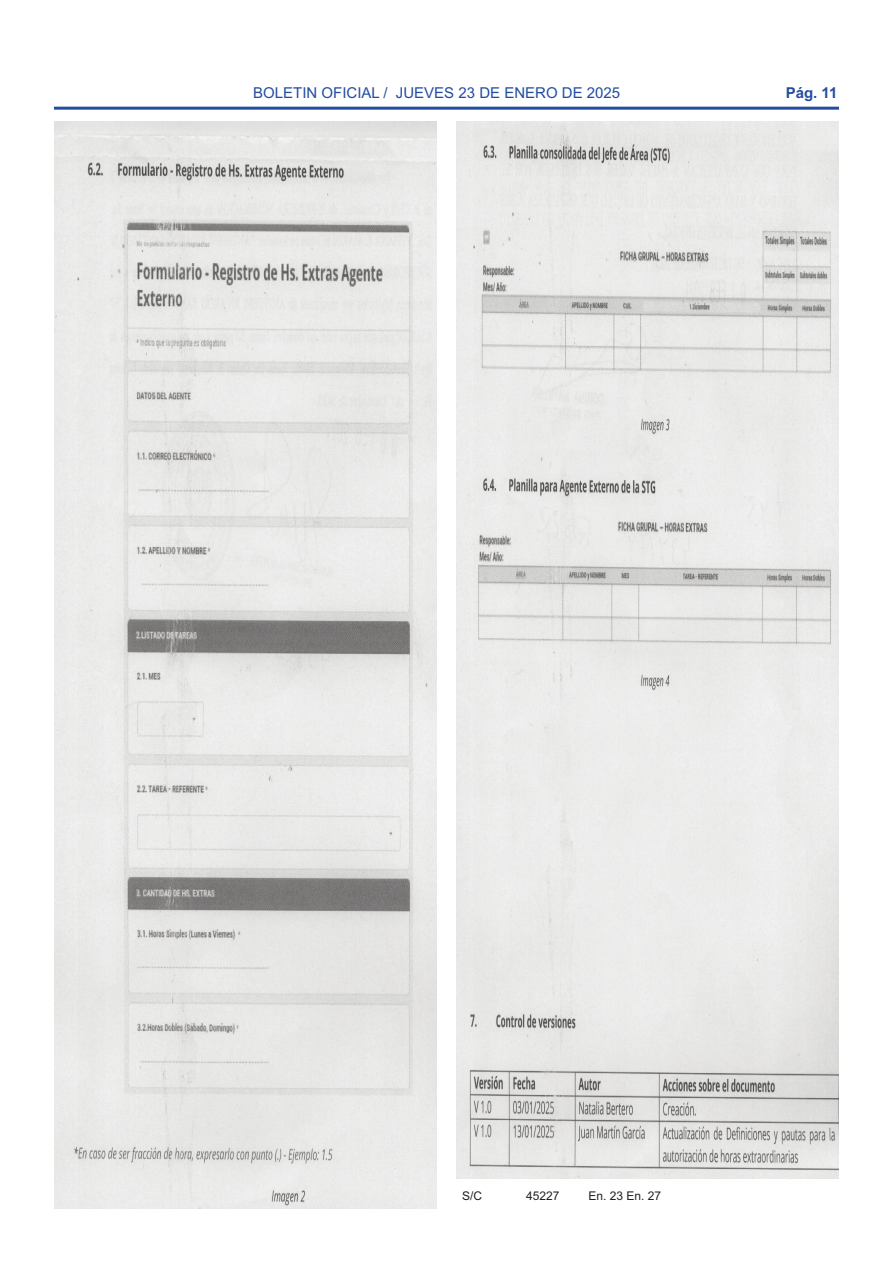
<style>
.page{position:relative;width:893px;height:1263px;background:#fff}
.page>*{position:absolute;margin:0;border:0;box-sizing:border-box;transform-origin:0 0}
.t1{font:15px "Arial";color:#224da0}
.t2{font:700 15px "Arial";color:#224da0}
.t3{font:12px "Arial";color:#231f20}
</style>
<div class="page">
<hr style="left:54px;top:107px;width:785px;height:3px;background:#224da0">
<img style="left:54px;top:121px;width:382px;height:1088px">
<img style="left:456px;top:121px;width:383px;height:1058px">
<p class="t1" style="left:253px;top:84px;width:369px">BOLETIN OFICIAL / JUEVES 23 DE ENERO DE 2025</p>
<p class="t2" style="left:786px;top:84px;width:53px">Pág. 11</p>
<p class="t3" style="left:462px;top:1189px;width:22px">S/C</p>
<p class="t3" style="left:526px;top:1189px;width:35px">45227</p>
<p class="t3" style="left:588px;top:1189px;width:74px">En. 23 En. 27</p>
</div>
